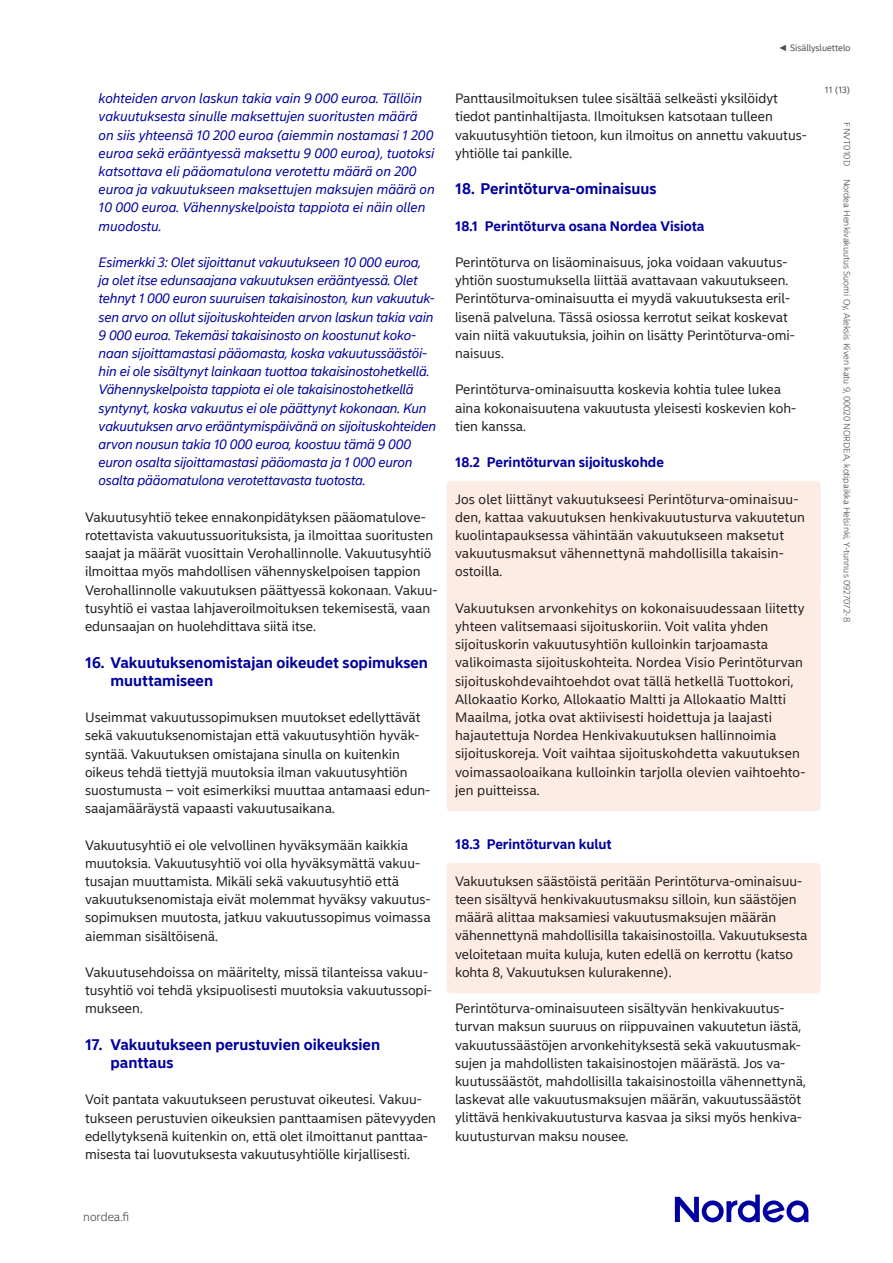
<style>
.page{position:relative;width:893px;height:1263px;background:#fff}
.page>*{position:absolute;margin:0;border:0;box-sizing:border-box;transform-origin:0 0}
.t1{font:700 15px/18.1px "Nordea Sans Small";color:#0000a0}
.t2{font:13.5px/18.1px "Nordea Sans Small";color:#231f20}
.t3{font:italic 13.5px/18.1px "Nordea Sans Small";letter-spacing:-.015em;color:#0000a0}
.t4{font:700 13.5px "Nordea Sans Small";color:#0000a0}
.t5{font:300 12px "Nordea Sans Small";color:#4b4c4d}
.t6{font:300 9px "Nordea Sans Small";color:#4b4c4d}
.t7{font:9px "Nordea Sans Small";color:#4b4c4d}
.s1{font-family:"Arial"}
</style>
<div class="page">
<svg style="left:675px;top:1194px;width:133px;height:28px"></svg>
<div style="left:446px;top:481px;width:375px;height:112px;background:#fdece4;border-radius:4px"></div>
<div style="left:446px;top:590px;width:375px;height:221px;background:#fdece4;border-radius:4px"></div>
<div style="left:446px;top:863px;width:375px;height:130px;background:#fdece4;border-radius:4px"></div>
<p class="t3" style="left:99px;top:90px;width:338px">kohteiden arvon laskun takia vain 9 000 euroa. Tällöin vakuutuksesta sinulle maksettujen suoritusten määrä on siis yhteensä 10 200 euroa (aiemmin nostamasi 1 200 euroa sekä erääntyessä maksettu 9 000 euroa), tuotoksi katsottava eli pääomatulona verotettu määrä on 200 euroa ja vakuutukseen maksettujen maksujen määrä on 10 000 euroa. Vähennyskelpoista tappiota ei näin ollen muodostu.</p>
<p class="t3" style="left:99px;top:253px;width:339px">Esimerkki 3: Olet sijoittanut vakuutukseen 10 000 euroa,<br>ja olet itse edunsaajana vakuutuksen erääntyessä. Olet tehnyt 1 000 euron suuruisen takaisinoston, kun vakuutuk&shy;sen arvo on ollut sijoituskohteiden arvon laskun takia vain 9 000 euroa. Tekemäsi takaisinosto on koostunut koko&shy;naan sijoittamastasi pääomasta, koska vakuutussäästöi&shy;hin ei ole sisältynyt lainkaan tuottoa takaisinostohetkellä.<br>Vähennyskelpoista tappiota ei ole takaisinostohetkellä syntynyt, koska vakuutus ei ole päättynyt kokonaan. Kun vakuutuksen arvo erääntymispäivänä on sijoituskohteiden arvon nousun takia 10 000 euroa, koostuu tämä 9 000 euron osalta sijoittamastasi pääomasta ja 1 000 euron osalta pääomatulona verotettavasta tuotosta.</p>
<p class="t2" style="left:85px;top:508px;width:354px">Vakuutusyhtiö tekee ennakonpidätyksen pääomatulove&shy;rotettavista vakuutussuorituksista, ja ilmoittaa suoritusten saajat ja määrät vuosittain Verohallinnolle. Vakuutusyhtiö ilmoittaa myös mahdollisen vähennyskelpoisen tappion Verohallinnolle vakuutuksen päättyessä kokonaan. Vakuu&shy;tusyhtiö ei vastaa lahjaveroilmoituksen tekemisestä, vaan edunsaajan on huolehdittava siitä itse.</p>
<p class="t1" style="left:111px;top:653px;width:319px;text-indent:-26px">16. Vakuutuksenomistajan oikeudet sopimuksen muuttamiseen</p>
<p class="t2" style="left:85px;top:708px;width:347px">Useimmat vakuutussopimuksen muutokset edellyttävät sekä vakuutuksenomistajan että vakuutusyhtiön hyväk&shy;syntää. Vakuutuksen omistajana sinulla on kuitenkin oikeus tehdä tiettyjä muutoksia ilman vakuutusyhtiön suostumusta – voit esimerkiksi muuttaa antamaasi edun&shy;saajamääräystä vapaasti vakuutusaikana.</p>
<p class="t2" style="left:85px;top:836px;width:347px">Vakuutusyhtiö ei ole velvollinen hyväksymään kaikkia muutoksia. Vakuutusyhtiö voi olla hyväksymättä vakuu&shy;tusajan muuttamista. Mikäli sekä vakuutusyhtiö että vakuutuksenomistaja eivät molemmat hyväksy vakuutus&shy;sopimuksen muutosta, jatkuu vakuutussopimus voimassa aiemman sisältöisenä.</p>
<p class="t2" style="left:85px;top:963px;width:348px">Vakuutusehdoissa on määritelty, missä tilanteissa vakuu&shy;tusyhtiö voi tehdä yksipuolisesti muutoksia vakuutussopi&shy;mukseen.</p>
<p class="t1" style="left:111px;top:1035px;width:271px;text-indent:-26px">17. Vakuutukseen perustuvien oikeuksien panttaus</p>
<p class="t2" style="left:85px;top:1091px;width:353px">Voit pantata vakuutukseen perustuvat oikeutesi. Vakuu&shy;tukseen perustuvien oikeuksien panttaamisen pätevyyden edellytyksenä kuitenkin on, että olet ilmoittanut panttaa&shy;misesta tai luovutuksesta vakuutusyhtiölle kirjallisesti.</p>
<p class="t7" style="left:779px;top:43px;width:73px"><span class="s1">◄</span> Sisällysluettelo</p>
<p class="t2" style="left:455px;top:90px;width:353px">Panttausilmoituksen tulee sisältää selkeästi yksilöidyt tiedot pantinhaltijasta. Ilmoituksen katsotaan tulleen vakuutusyhtiön tietoon, kun ilmoitus on annettu vakuutus&shy;yhtiölle tai pankille.</p>
<p class="t1" style="left:455px;top:180px;width:203px">18. Perintöturva-ominaisuus</p>
<p class="t4" style="left:455px;top:218px;width:251px">18.1 Perintöturva osana Nordea Visiota</p>
<p class="t2" style="left:455px;top:253px;width:341px">Perintöturva on lisäominaisuus, joka voidaan vakuutus&shy;yhtiön suostumuksella liittää avattavaan vakuutukseen.<br>Perintöturva-ominaisuutta ei myydä vakuutuksesta eril&shy;lisenä palveluna. Tässä osiossa kerrotut seikat koskevat vain niitä vakuutuksia, joihin on lisätty Perintöturva-omi&shy;naisuus.</p>
<p class="t2" style="left:455px;top:381px;width:343px">Perintöturva-ominaisuutta koskevia kohtia tulee lukea aina kokonaisuutena vakuutusta yleisesti koskevien koh&shy;tien kanssa.</p>
<p class="t4" style="left:455px;top:454px;width:210px">18.2 Perintöturvan sijoituskohde</p>
<p class="t2" style="left:455px;top:490px;width:352px">Jos olet liittänyt vakuutukseesi Perintöturva-ominaisuu&shy;den, kattaa vakuutuksen henkivakuutusturva vakuutetun kuolintapauksessa vähintään vakuutukseen maksetut vakuutusmaksut vähennettynä mahdollisilla takaisin&shy;ostoilla.</p>
<p class="t2" style="left:455px;top:599px;width:352px">Vakuutuksen arvonkehitys on kokonaisuudessaan liitetty yhteen valitsemaasi sijoituskoriin. Voit valita yhden sijoituskorin vakuutusyhtiön kulloinkin tarjoamasta valikoimasta sijoituskohteita. Nordea Visio Perintöturvan sijoituskohdevaihtoehdot ovat tällä hetkellä Tuottokori, Allokaatio Korko, Allokaatio Maltti ja Allokaatio Maltti Maailma, jotka ovat aktiivisesti hoidettuja ja laajasti hajautettuja Nordea Henkivakuutuksen hallinnoimia sijoituskoreja. Voit vaihtaa sijoituskohdetta vakuutuksen voimassaoloaikana kulloinkin tarjolla olevien vaihtoehto&shy;jen puitteissa.</p>
<p class="t4" style="left:455px;top:836px;width:158px">18.3 Perintöturvan kulut</p>
<p class="t2" style="left:455px;top:872px;width:354px">Vakuutuksen säästöistä peritään Perintöturva-ominaisuu&shy;teen sisältyvä henkivakuutusmaksu silloin, kun säästöjen määrä alittaa maksamiesi vakuutusmaksujen määrän vähennettynä mahdollisilla takaisinostoilla. Vakuutuksesta veloitetaan muita kuluja, kuten edellä on kerrottu (katso kohta 8, Vakuutuksen kulurakenne).</p>
<p class="t2" style="left:455px;top:999px;width:353px">Perintöturva-ominaisuuteen sisältyvän henkivakuutus&shy;turvan maksun suuruus on riippuvainen vakuutetun iästä, vakuutussäästöjen arvonkehityksestä sekä vakuutusmak&shy;sujen ja mahdollisten takaisinostojen määrästä. Jos va&shy;kuutussäästöt, mahdollisilla takaisinostoilla vähennettynä, laskevat alle vakuutusmaksujen määrän, vakuutussäästöt ylittävä henkivakuutusturva kasvaa ja siksi myös henkiva&shy;kuutusturvan maksu nousee.</p>
<p class="t7" style="left:825px;top:84px;width:27px">11 (13)</p>
<p class="t6" style="left:852px;top:122px;width:45px;rotate:90deg">FNVT010D</p>
<p class="t6" style="left:852px;top:179px;width:445px;rotate:90deg">Nordea Henkivakuutus Suomi Oy, Aleksis Kiven katu 9, 00020 NORDEA, kotipaikka Helsinki, Y-tunnus 0927072-8</p>
<p class="t5" style="left:83px;top:1209px;width:48px">nordea.fi</p>
</div>
